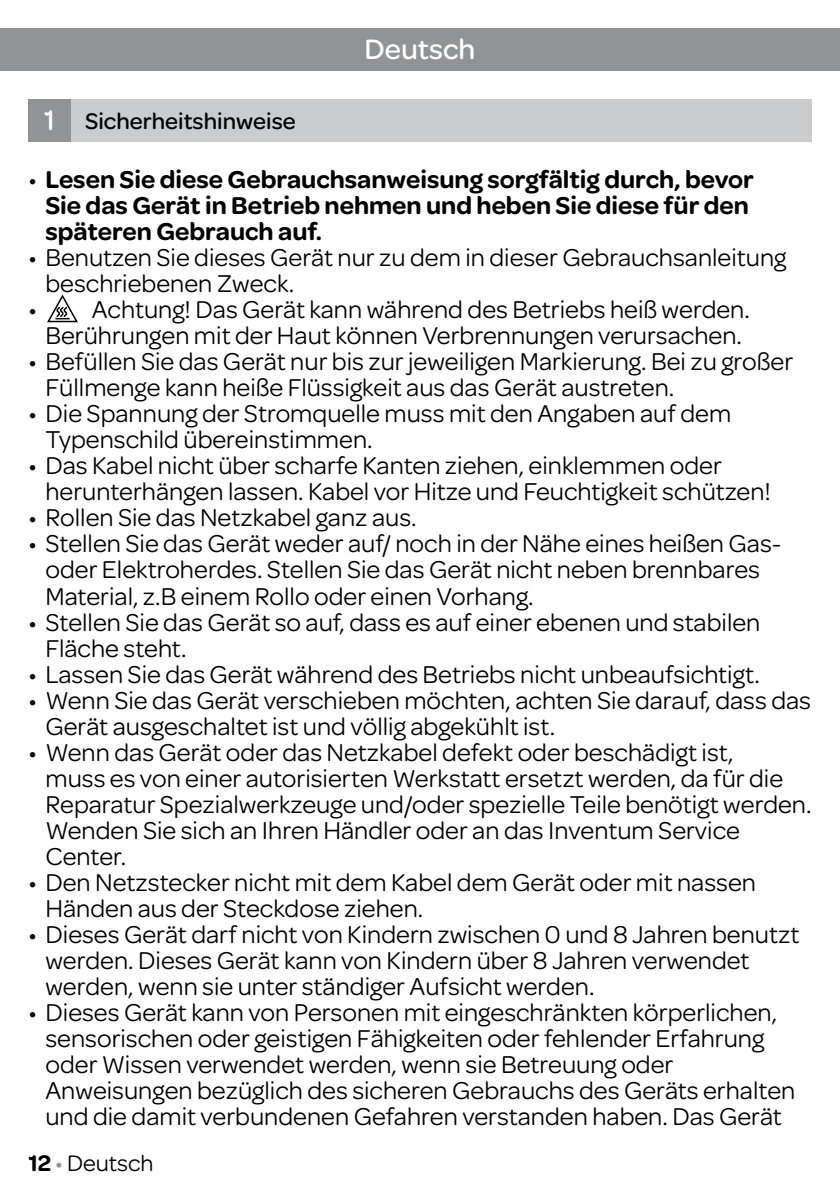
<style>
.page{position:relative;width:840px;height:1191px;background:#fff}
.page>*{position:absolute;margin:0;border:0;box-sizing:border-box;transform-origin:0 0}
.t1{font:500 30px "Omnes";color:#fff}
.t2{font:26px/26px "Omnes";color:#000}
.t3{font:600 26px/26px "Omnes";color:#000}
.t4{font:500 24px "Omnes";color:#000}
.t5{font:24px "Omnes";color:#000}
.s1{font-size:30px;color:#fff}
.s2{font-weight:400}
.s3{font-weight:600}
.s4{color:#929395}
</style>
<div class="page">
<div style="left:0;top:28px;width:839px;height:43px;background:#929395"></div>
<div style="left:57px;top:99px;width:754px;height:43px;background:#cacccd"></div>
<div style="left:28px;top:99px;width:43px;height:43px;background:#929395"></div>
<svg style="left:47px;top:294px;width:31px;height:29px"></svg>
<p class="t4" style="left:44px;top:104px;width:253px"><span class="s1">1</span> Sicherheitshinweise</p>
<p class="t1" style="left:364px;top:29px;width:112px">Deutsch</p>
<p class="t3" style="left:45px;top:165px;width:709px;text-indent:-17px"><span class="s2">•</span> Lesen Sie diese Gebrauchsanweisung sorgfältig durch, bevor<br>Sie das Gerät in Betrieb nehmen und heben Sie diese für den späteren Gebrauch auf.</p>
<p class="t2" style="left:45px;top:243px;width:742px;text-indent:-17px">• Benutzen Sie dieses Gerät nur zu dem in dieser Gebrauchsanleitung beschriebenen Zweck.</p>
<p class="t2" style="left:28px;top:295px;width:722px;text-align:center">• Achtung! Das Gerät kann während des Betriebs heiß werden.<br>Berührungen mit der Haut können Verbrennungen verursachen.</p>
<p class="t2" style="left:45px;top:347px;width:748px;text-indent:-17px">• Befüllen Sie das Gerät nur bis zur jeweiligen Markierung. Bei zu großer<br>Füllmenge kann heiße Flüssigkeit aus das Gerät austreten.</p>
<p class="t2" style="left:45px;top:399px;width:687px;text-indent:-17px">• Die Spannung der Stromquelle muss mit den Angaben auf dem<br>Typenschild übereinstimmen.</p>
<p class="t2" style="left:45px;top:451px;width:726px;text-indent:-17px">• Das Kabel nicht über scharfe Kanten ziehen, einklemmen oder herunterhängen lassen. Kabel vor Hitze und Feuchtigkeit schützen!</p>
<p class="t2" style="left:28px;top:503px;width:389px">• Rollen Sie das Netzkabel ganz aus.</p>
<p class="t2" style="left:45px;top:529px;width:734px;text-indent:-17px">• Stellen Sie das Gerät weder auf/ noch in der Nähe eines heißen Gas&shy;oder Elektroherdes. Stellen Sie das Gerät nicht neben brennbares<br>Material, z.B einem Rollo oder einen Vorhang.</p>
<p class="t2" style="left:45px;top:607px;width:716px;text-indent:-17px">• Stellen Sie das Gerät so auf, dass es auf einer ebenen und stabilen<br>Fläche steht.</p>
<p class="t2" style="left:28px;top:659px;width:732px">• Lassen Sie das Gerät während des Betriebs nicht unbeaufsichtigt.</p>
<p class="t2" style="left:45px;top:685px;width:766px;text-indent:-17px">• Wenn Sie das Gerät verschieben möchten, achten Sie darauf, dass das<br>Gerät ausgeschaltet ist und völlig abgekühlt ist.</p>
<p class="t2" style="left:45px;top:737px;width:767px;text-indent:-17px">• Wenn das Gerät oder das Netzkabel defekt oder beschädigt ist,<br>muss es von einer autorisierten Werkstatt ersetzt werden, da für die Reparatur Spezialwerkzeuge und/oder spezielle Teile benötigt werden.<br>Wenden Sie sich an Ihren Händler oder an das Inventum Service Center.</p>
<p class="t2" style="left:45px;top:867px;width:711px;text-indent:-17px">• Den Netzstecker nicht mit dem Kabel dem Gerät oder mit nassen<br>Händen aus der Steckdose ziehen.</p>
<p class="t2" style="left:45px;top:919px;width:755px;text-indent:-17px">• Dieses Gerät darf nicht von Kindern zwischen 0 und 8 Jahren benutzt werden. Dieses Gerät kann von Kindern über 8 Jahren verwendet werden, wenn sie unter ständiger Aufsicht werden.</p>
<p class="t2" style="left:45px;top:997px;width:751px;text-indent:-17px">• Dieses Gerät kann von Personen mit eingeschränkten körperlichen, sensorischen oder geistigen Fähigkeiten oder fehlender Erfahrung oder Wissen verwendet werden, wenn sie Betreuung oder Anweisungen bezüglich des sicheren Gebrauchs des Geräts erhalten und die damit verbundenen Gefahren verstanden haben. Das Gerät</p>
<p class="t5" style="left:28px;top:1146px;width:127px"><span class="s3">12</span> <span class="s4">•</span> Deutsch</p>
</div>
